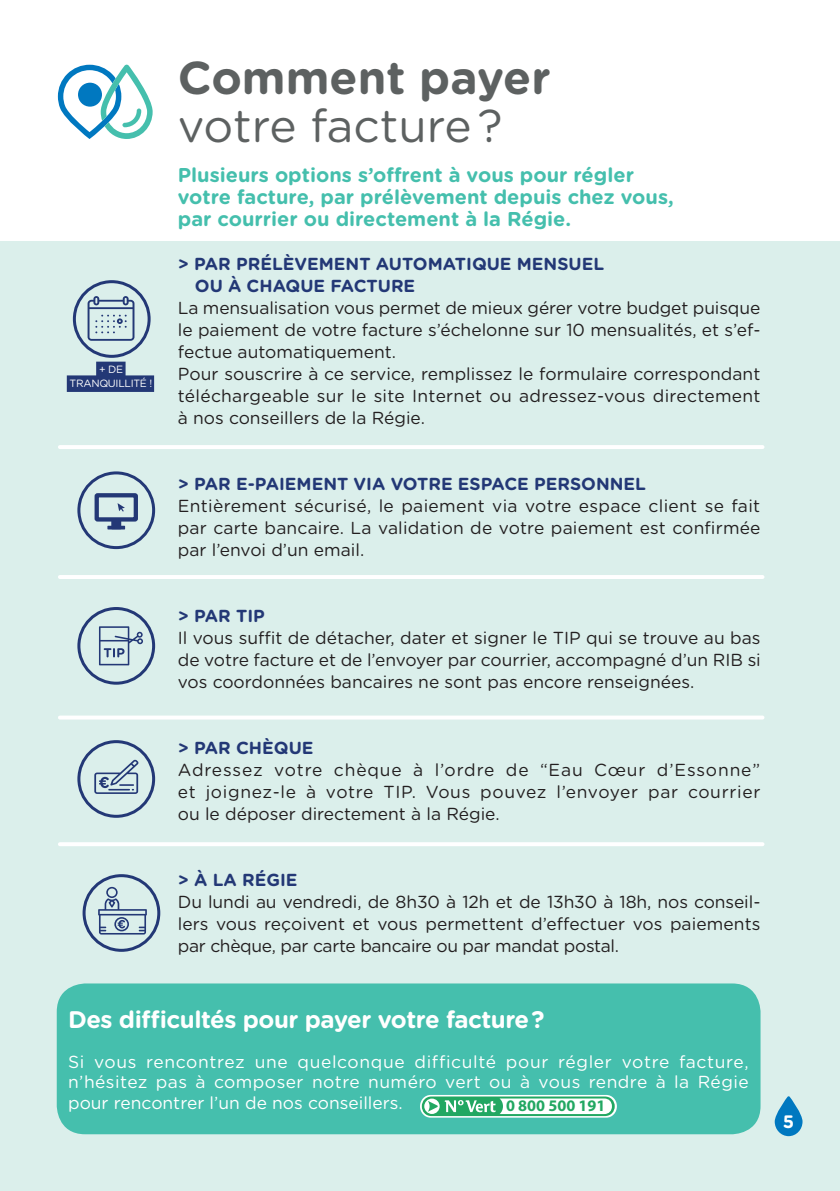
<style>
.page{position:relative;width:840px;height:1191px;background:#fff}
.page>*{position:absolute;margin:0;border:0;box-sizing:border-box;transform-origin:0 0}
.t1{font:46px/48px "Gotham Rounded";color:#5d6161}
.t2{font:700 24px "Gotham Rounded";letter-spacing:-.02em;color:#fff}
.t3{font:700 20px/22px "Gotham Rounded";color:#45bfad}
.t4{font:700 18px "Gotham Rounded";color:#fff}
.t5{font:17.4px/22px "Gotham Rounded";color:#231f20;text-align:justify}
.t6{font:17.4px/20px "Gotham Rounded";color:#fff;text-align:justify}
.t7{font:700 17.4px/22px "Gotham Rounded";color:#233876}
.t8{font:700 16.2px "Myriad Pro";color:#22a762}
.t9{font:10.4px "Gotham Rounded";letter-spacing:-.03em;color:#fff}
.s1{font-weight:700}
</style>
<div class="page">
<div style="left:0;top:242px;width:839px;height:949px;background:#dbefeb"></div>
<svg style="left:58px;top:65px;width:94px;height:74px"></svg>
<svg style="left:774px;top:1096px;width:28px;height:40px"></svg>
<div style="left:57px;top:983px;width:703px;height:151px;background:#45bfad;border-radius:28px"></div>
<div style="left:77px;top:607px;width:78px;height:77px;border:3px solid #233876;border-radius:50%"></div>
<svg style="left:99px;top:626px;width:44px;height:39px"></svg>
<div style="left:77px;top:740px;width:78px;height:78px;border:3px solid #233876;border-radius:50%"></div>
<svg style="left:94px;top:759px;width:44px;height:35px"></svg>
<div style="left:82px;top:874px;width:78px;height:77px;border:3px solid #233876;border-radius:50%"></div>
<svg style="left:98px;top:887px;width:49px;height:47px"></svg>
<div style="left:77px;top:471px;width:78px;height:78px;border:3px solid #233876;border-radius:50%"></div>
<div style="left:94px;top:493px;width:44px;height:28px;border:4px solid #233876"></div>
<hr style="left:107px;top:526px;width:18px;height:3px;background:#233876">
<div style="left:111px;top:520px;width:10px;height:9px;background:#233876"></div>
<svg style="left:117px;top:503px;width:8px;height:8px"></svg>
<hr style="left:60px;top:445px;width:702px;height:4px;background:#fff">
<hr style="left:60px;top:575px;width:702px;height:4px;background:#fff">
<svg style="left:60px;top:715px;width:702px;height:4px;fill:#fff"></svg>
<hr style="left:60px;top:842px;width:702px;height:4px;background:#fff">
<svg style="left:420px;top:1095px;width:196px;height:22px"></svg>
<svg style="left:421px;top:1096px;width:193px;height:20px"></svg>
<svg style="left:424px;top:1098px;width:15px;height:16px"></svg>
<svg style="left:427px;top:1101px;width:10px;height:10px"></svg>
<svg style="left:444px;top:1098px;width:167px;height:16px;background:#c0e6d2"></svg>
<div style="left:73px;top:280px;width:77px;height:78px;border:3px solid #233876;border-radius:50%"></div>
<div style="left:96px;top:362px;width:29px;height:16px;background:#233876"></div>
<div style="left:67px;top:375px;width:87px;height:17px;background:#233876"></div>
<svg style="left:87px;top:296px;width:47px;height:45px"></svg>
<p class="t9" style="left:99px;top:362px;width:26px">+ DE</p>
<p class="t9" style="left:70px;top:376px;width:84px">TRANQUILLITÉ !</p>
<p class="t1" style="left:178px;top:51px;width:374px"><span class="s1">Comment payer </span>votre facture ?</p>
<p class="t3" style="left:178px;top:163px;width:497px">Plusieurs options s’offrent à vous pour régler votre facture, par prélèvement depuis chez vous, par courrier ou directement à la Régie.</p>
<p class="t7" style="left:195px;top:252px;width:410px;text-indent:-17px">&gt; PAR PRÉLÈVEMENT AUTOMATIQUE MENSUEL<br>OU À CHAQUE FACTURE</p>
<p class="t5" style="left:178px;top:296px;width:584px">La mensualisation vous permet de mieux gérer votre budget puisque le paiement de votre facture s’échelonne sur 10 mensualités, et s’ef&shy;fectue automatiquement.</p>
<p class="t5" style="left:178px;top:362px;width:584px">Pour souscrire à ce service, remplissez le formulaire correspondant téléchargeable sur le site Internet ou adressez-vous directement à nos conseillers de la Régie.</p>
<p class="t7" style="left:178px;top:472px;width:469px">&gt; PAR E-PAIEMENT VIA VOTRE ESPACE PERSONNEL</p>
<p class="t5" style="left:178px;top:494px;width:584px">Entièrement sécurisé, le paiement via votre espace client se fait par carte bancaire. La validation de votre paiement est confirmée par l’envoi d’un email.</p>
<p class="t7" style="left:178px;top:604px;width:88px">&gt; PAR TIP</p>
<p class="t5" style="left:178px;top:626px;width:584px">Il vous suffit de détacher, dater et signer le TIP qui se trouve au bas de votre facture et de l’envoyer par courrier, accompagné d’un RIB si vos coordonnées bancaires ne sont pas encore renseignées.</p>
<p class="t7" style="left:178px;top:736px;width:137px">&gt; PAR CHÈQUE</p>
<p class="t5" style="left:178px;top:758px;width:583px">Adressez votre chèque à l’ordre de “Eau Cœur d’Essonne” et joignez-le à votre TIP. Vous pouvez l’envoyer par courrier ou le déposer directement à la Régie.</p>
<p class="t7" style="left:178px;top:868px;width:121px">&gt; À LA RÉGIE</p>
<p class="t5" style="left:178px;top:890px;width:584px">Du lundi au vendredi, de 8h30 à 12h et de 13h30 à 18h, nos conseil&shy;lers vous reçoivent et vous permettent d’effectuer vos paiements par chèque, par carte bancaire ou par mandat postal.</p>
<p class="t2" style="left:68px;top:1002px;width:477px">Des difficultés pour payer votre facture ?</p>
<p class="t6" style="left:68px;top:1051px;width:681px">Si vous rencontrez une quelconque difficulté pour régler votre facture, n’hésitez pas à composer notre numéro vert ou à vous rendre à la Régie pour rencontrer l’un de nos conseillers.</p>
<p class="t8" style="left:506px;top:1095px;width:101px">0 800 500 191</p>
<p class="t4" style="left:782px;top:1108px;width:13px">5</p>
</div>
